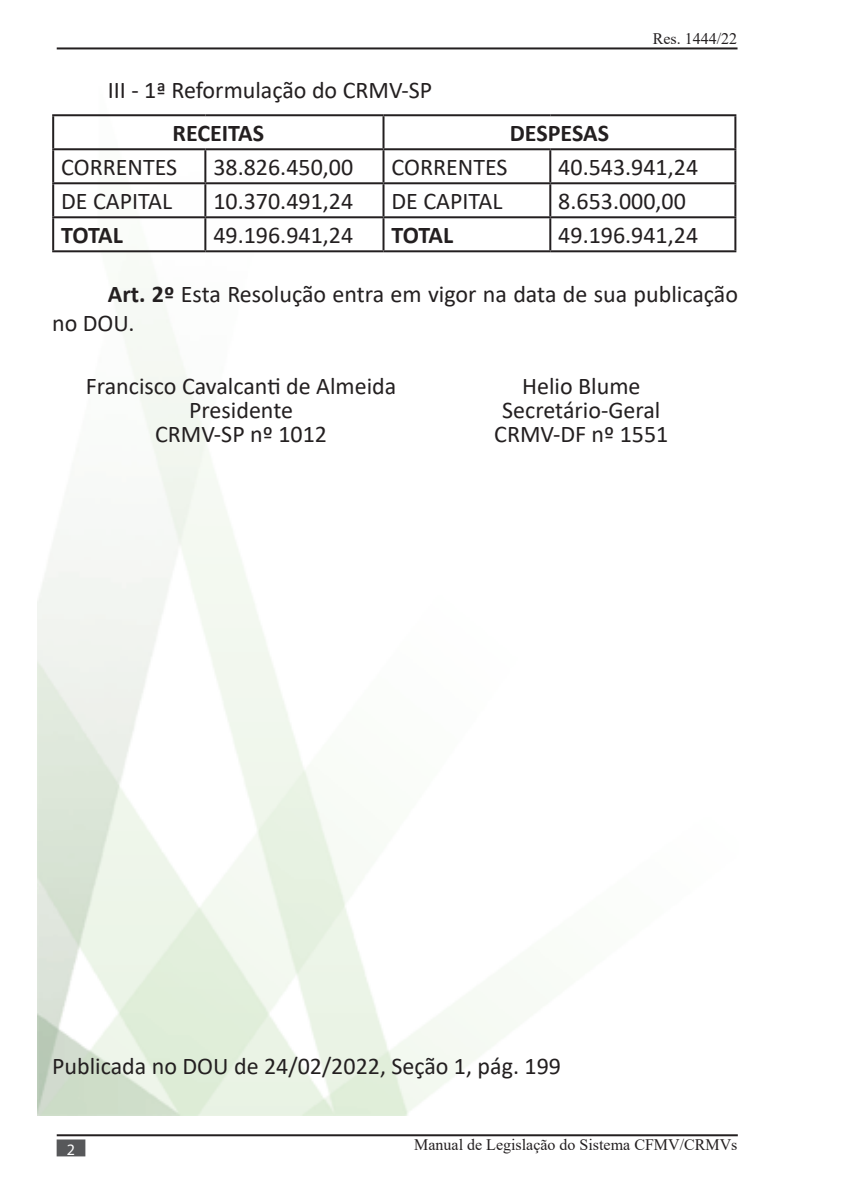
<style>
.page{position:relative;width:851px;height:1191px;background:#fff}
.page>*{position:absolute;margin:0;border:0;box-sizing:border-box;transform-origin:0 0}
.Corpo_de_texto_2{font:24px/28.8px "Calibri";color:#231f20}
.t1{font:700 24px "Calibri";letter-spacing:-.005em;color:#231f20}
.t2{font:16px "Times New Roman";color:#231f20}
.t3{font:16px "Myriad Pro";color:#fff}
.s1{font-weight:700}
</style>
<div class="page">
<hr style="left:57px;top:1134px;width:680px;height:2px;background:#231f20">
<div style="left:57px;top:1139px;width:28px;height:17px;background:#57585a;border:2px solid #57585a"></div>
<hr style="left:57px;top:47px;width:680px;height:2px;background:#231f20">
<hr style="left:52px;top:114px;width:153px;height:2px;background:#231f20">
<hr style="left:52px;top:116px;width:2px;height:32px;background:#231f20">
<hr style="left:205px;top:114px;width:178px;height:2px;background:#231f20">
<hr style="left:383px;top:114px;width:167px;height:2px;background:#231f20">
<hr style="left:382px;top:116px;width:2px;height:32px;background:#231f20">
<hr style="left:550px;top:114px;width:186px;height:2px;background:#231f20">
<hr style="left:734px;top:116px;width:2px;height:32px;background:#231f20">
<hr style="left:52px;top:148px;width:153px;height:2px;background:#231f20">
<hr style="left:52px;top:150px;width:2px;height:32px;background:#231f20">
<hr style="left:205px;top:148px;width:178px;height:2px;background:#231f20">
<hr style="left:204px;top:150px;width:2px;height:32px;background:#231f20">
<hr style="left:383px;top:148px;width:167px;height:2px;background:#231f20">
<hr style="left:382px;top:150px;width:2px;height:32px;background:#231f20">
<hr style="left:550px;top:148px;width:186px;height:2px;background:#231f20">
<hr style="left:549px;top:150px;width:2px;height:32px;background:#231f20">
<hr style="left:734px;top:150px;width:2px;height:32px;background:#231f20">
<hr style="left:52px;top:182px;width:153px;height:2px;background:#231f20">
<hr style="left:52px;top:184px;width:2px;height:32px;background:#231f20">
<hr style="left:205px;top:182px;width:178px;height:2px;background:#231f20">
<hr style="left:204px;top:184px;width:2px;height:32px;background:#231f20">
<hr style="left:383px;top:182px;width:167px;height:2px;background:#231f20">
<hr style="left:382px;top:184px;width:2px;height:32px;background:#231f20">
<hr style="left:550px;top:182px;width:186px;height:2px;background:#231f20">
<hr style="left:549px;top:184px;width:2px;height:32px;background:#231f20">
<hr style="left:734px;top:184px;width:2px;height:32px;background:#231f20">
<hr style="left:52px;top:216px;width:153px;height:2px;background:#231f20">
<hr style="left:52px;top:218px;width:2px;height:32px;background:#231f20">
<hr style="left:205px;top:216px;width:178px;height:2px;background:#231f20">
<hr style="left:204px;top:218px;width:2px;height:32px;background:#231f20">
<hr style="left:383px;top:216px;width:167px;height:2px;background:#231f20">
<hr style="left:382px;top:218px;width:2px;height:32px;background:#231f20">
<hr style="left:550px;top:216px;width:186px;height:2px;background:#231f20">
<hr style="left:549px;top:218px;width:2px;height:32px;background:#231f20">
<hr style="left:734px;top:218px;width:2px;height:32px;background:#231f20">
<hr style="left:52px;top:250px;width:153px;height:2px;background:#231f20">
<hr style="left:205px;top:250px;width:178px;height:2px;background:#231f20">
<hr style="left:383px;top:250px;width:167px;height:2px;background:#231f20">
<hr style="left:550px;top:250px;width:186px;height:2px;background:#231f20">
<p class="t2" style="left:652px;top:28px;width:86px">Res. 1444/22</p>
<p class="Corpo_de_texto_2" style="left:108px;top:75px;width:326px">III - 1ª Reformulação do CRMV-SP</p>
<p class="t1" style="left:172px;top:116px;width:93px">RECEITAS</p>
<p class="t1" style="left:509px;top:116px;width:101px">DESPESAS</p>
<p class="Corpo_de_texto_2" style="left:61px;top:152px;width:117px">CORRENTES</p>
<p class="Corpo_de_texto_2" style="left:213px;top:152px;width:141px">38.826.450,00</p>
<p class="Corpo_de_texto_2" style="left:391px;top:152px;width:117px">CORRENTES</p>
<p class="Corpo_de_texto_2" style="left:558px;top:152px;width:141px">40.543.941,24</p>
<p class="Corpo_de_texto_2" style="left:61px;top:186px;width:112px">DE CAPITAL</p>
<p class="Corpo_de_texto_2" style="left:213px;top:186px;width:141px">10.370.491,24</p>
<p class="Corpo_de_texto_2" style="left:391px;top:186px;width:112px">DE CAPITAL</p>
<p class="Corpo_de_texto_2" style="left:558px;top:186px;width:129px">8.653.000,00</p>
<p class="t1" style="left:61px;top:218px;width:63px">TOTAL</p>
<p class="Corpo_de_texto_2" style="left:213px;top:220px;width:141px">49.196.941,24</p>
<p class="t1" style="left:391px;top:218px;width:63px">TOTAL</p>
<p class="Corpo_de_texto_2" style="left:558px;top:220px;width:141px">49.196.941,24</p>
<p class="Corpo_de_texto_2" style="left:52px;top:279px;width:687px;text-indent:56px"><span class="s1">Art. 2º</span> Esta Resolução entra em vigor na data de sua publicação no DOU.</p>
<p class="Corpo_de_texto_2" style="left:86px;top:370px;width:312px">Francisco Cavalcanti de Almeida</p>
<p class="Corpo_de_texto_2" style="left:189px;top:394px;width:105px">Presidente</p>
<p class="Corpo_de_texto_2" style="left:155px;top:418px;width:173px">CRMV-SP nº 1012</p>
<p class="Corpo_de_texto_2" style="left:522px;top:370px;width:120px">Helio Blume</p>
<p class="Corpo_de_texto_2" style="left:502px;top:394px;width:160px">Secretário-Geral</p>
<p class="Corpo_de_texto_2" style="left:494px;top:418px;width:176px">CRMV-DF nº 1551</p>
<p class="Corpo_de_texto_2" style="left:52px;top:1050px;width:510px">Publicada no DOU de 24/02/2022, Seção 1, pág. 199</p>
<p class="t3" style="left:67px;top:1139px;width:10px">2</p>
<p class="t2" style="left:414px;top:1133px;width:325px">Manual de Legislação do Sistema CFMV/CRMVs</p>
</div>
